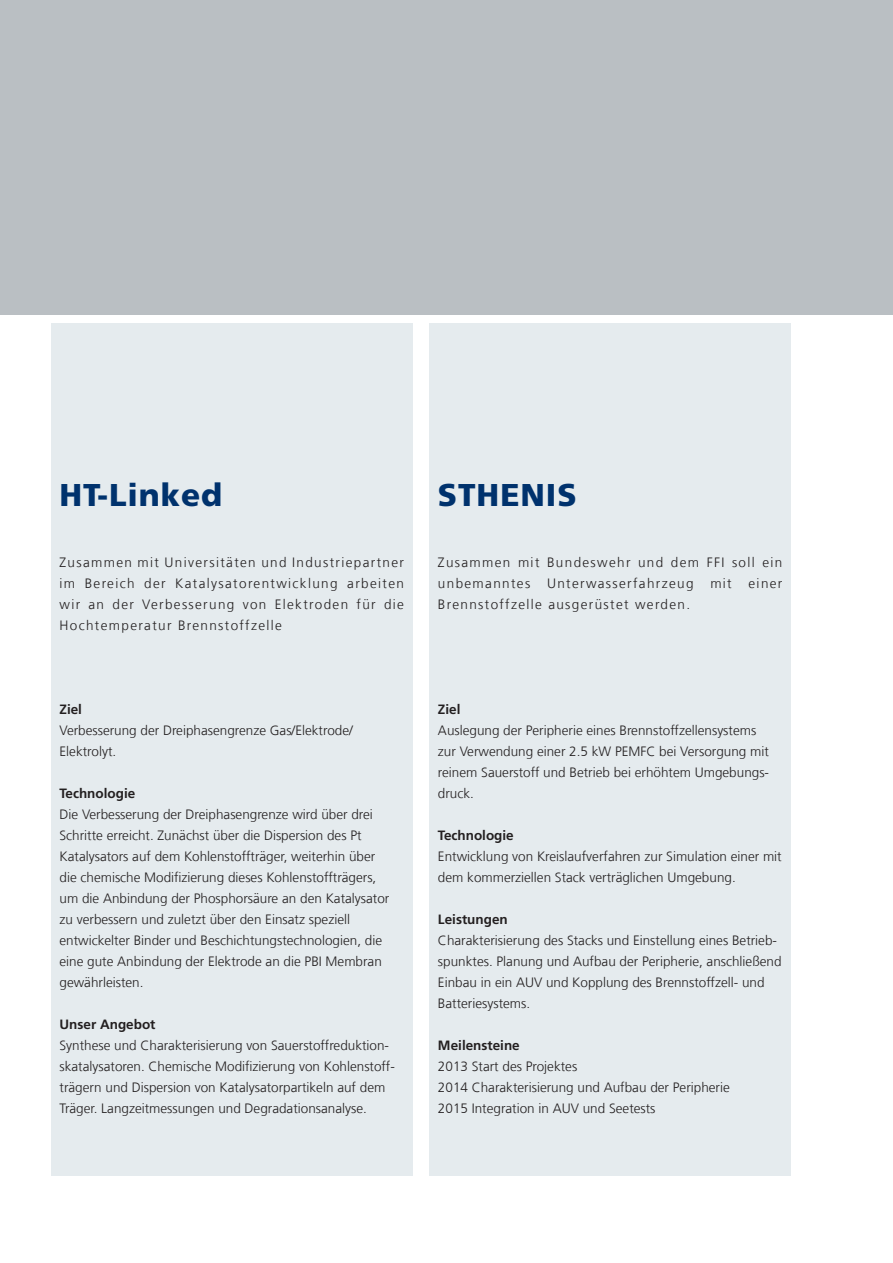
<style>
.page{position:relative;width:893px;height:1263px;background:#fff}
.page>*{position:absolute;margin:0;border:0;box-sizing:border-box;transform-origin:0 0}
.t1{font:900 31.5px "Frutiger LT Com";letter-spacing:.03em;color:#00326d}
.t2{font:300 13.5px/21px "Frutiger LT Com";color:#231f20}
.t3{font:700 13.5px "Frutiger LT Com";color:#231f20}
</style>
<div class="page">
<div style="left:51px;top:323px;width:361px;height:853px;background:#e5ebee"></div>
<div style="left:429px;top:323px;width:362px;height:853px;background:#e5ebee"></div>
<div style="left:0;top:0;width:893px;height:315px;background:#babfc3"></div>
<h1 class="t1" style="left:60px;top:476px;width:164px">HT-Linked</h1>
<p class="t2" style="left:60px;top:552px;width:346px;text-align:justify">Zusammen mit Universitäten und Industriepartner im Bereich der Katalysatorentwicklung arbeiten wir an der Verbesserung von Elektroden für die Hochtemperatur Brennstoffzelle</p>
<p class="t3" style="left:60px;top:701px;width:24px">Ziel</p>
<p class="t2" style="left:60px;top:720px;width:295px">Verbesserung der Dreiphasengrenze Gas/Elektrode/<br>Elektrolyt.</p>
<p class="t3" style="left:60px;top:785px;width:77px">Technologie</p>
<p class="t2" style="left:60px;top:804px;width:331px">Die Verbesserung der Dreiphasengrenze wird über drei Schritte erreicht. Zunächst über die Dispersion des Pt Katalysators auf dem Kohlenstoffträger, weiterhin über die chemische Modifizierung dieses Kohlenstoffträgers, um die Anbindung der Phosphorsäure an den Katalysator zu verbessern und zuletzt über den Einsatz speziell entwickelter Binder und Beschichtungstechnologien, die eine gute Anbindung der Elektrode an die PBI Membran gewährleisten.</p>
<p class="t3" style="left:60px;top:1016px;width:97px">Unser Angebot</p>
<p class="t2" style="left:60px;top:1035px;width:337px">Synthese und Charakterisierung von Sauerstoffreduktion&shy;skatalysatoren. Chemische Modifizierung von Kohlenstoff&shy;trägern und Dispersion von Katalysatorpartikeln auf dem Träger. Langzeitmessungen und Degradationsanalyse.</p>
<h1 class="t1" style="left:438px;top:476px;width:140px">STHENIS</h1>
<p class="t2" style="left:438px;top:552px;width:346px;text-align:justify">Zusammen mit Bundeswehr und dem FFI soll ein unbemanntes Unterwasserfahrzeug mit einer Brennstoffzelle ausgerüstet werden.</p>
<p class="t3" style="left:438px;top:701px;width:24px">Ziel</p>
<p class="t2" style="left:438px;top:720px;width:333px">Auslegung der Peripherie eines Brennstoffzellensystems zur Verwendung einer 2.5 kW PEMFC bei Versorgung mit reinem Sauerstoff und Betrieb bei erhöhtem Umgebungs&shy;druck.</p>
<p class="t3" style="left:438px;top:827px;width:77px">Technologie</p>
<p class="t2" style="left:438px;top:846px;width:345px">Entwicklung von Kreislaufverfahren zur Simulation einer mit dem kommerziellen Stack verträglichen Umgebung.</p>
<p class="t3" style="left:438px;top:911px;width:71px">Leistungen</p>
<p class="t2" style="left:438px;top:930px;width:345px">Charakterisierung des Stacks und Einstellung eines Betrieb&shy;spunktes. Planung und Aufbau der Peripherie, anschließend Einbau in ein AUV und Kopplung des Brennstoffzell- und Batteriesystems.</p>
<p class="t3" style="left:438px;top:1037px;width:83px">Meilensteine</p>
<p class="t2" style="left:438px;top:1056px;width:293px">2013 Start des Projektes<br>2014 Charakterisierung und Aufbau der Peripherie<br>2015 Integration in AUV und Seetests</p>
</div>
